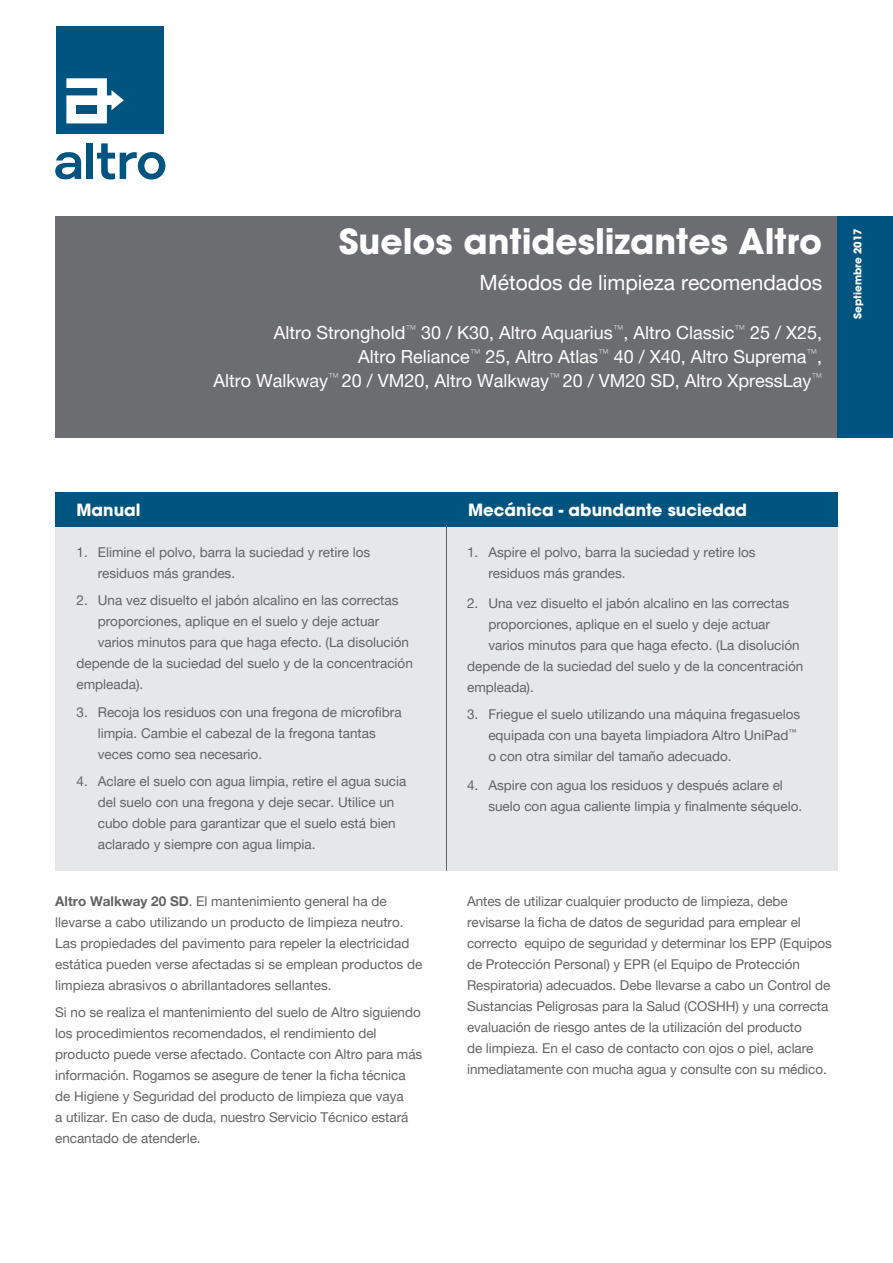
<style>
.page{position:relative;width:893px;height:1263px;background:#fff}
.page>*{position:absolute;margin:0;border:0;box-sizing:border-box;transform-origin:0 0}
.t1{font:700 34.5px "Avant Garde";color:#fff}
.t2{font:21px "Helvetica Neue LT Pro";color:#fff}
.t3{font:18px/24px "Helvetica Neue LT Pro";color:#fff;text-align:right}
.t4{font:700 16.5px "Avant Garde";color:#fff}
.t5{font:13.5px/21px "Helvetica Neue LT Pro";color:#636366}
.t6{font:700 10.5px "Avant Garde";color:#fff}
.s1{font-weight:700}
</style>
<div class="page">
<div style="left:55px;top:521px;width:783px;height:350px;background:#e6e7e9"></div>
<div style="left:55px;top:492px;width:783px;height:34px;background:#005480"></div>
<hr style="left:446px;top:525px;width:1px;height:346px;background:#636366">
<div style="left:55px;top:216px;width:782px;height:221px;background:#6c6d70"></div>
<div style="left:837px;top:216px;width:56px;height:221px;background:#005480"></div>
<div style="left:86px;top:143px;width:7px;height:36px;background:#005480"></div>
<svg style="left:55px;top:152px;width:26px;height:27px"></svg>
<svg style="left:97px;top:143px;width:68px;height:37px"></svg>
<div style="left:56px;top:26px;width:108px;height:108px;background:#005480"></div>
<svg style="left:66px;top:78px;width:58px;height:45px"></svg>
<div style="left:76px;top:105px;width:21px;height:9px;background:#005480"></div>
<h1 class="t1" style="left:339px;top:219px;width:485px">Suelos antideslizantes Altro</h1>
<h2 class="t2" style="left:479px;top:269px;width:344px">Métodos de limpieza recomendados</h2>
<h3 class="t3" style="left:213px;top:320px;width:610px">Altro Stronghold<sup>™</sup> 30 / K30, Altro Aquarius<sup>™</sup>, Altro Classic<sup>™</sup> 25 / X25,<br>Altro Reliance<sup>™</sup> 25, Altro Atlas<sup>™</sup> 40 / X40, Altro Suprema<sup>™</sup>,<br>Altro Walkway<sup>™</sup> 20 / VM20, Altro Walkway<sup>™</sup> 20 / VM20 SD, Altro XpressLay<sup>™</sup></h3>
<p class="t6" style="left:851px;top:319px;width:92px;rotate:-90deg">Septiembre 2017</p>
<p class="t4" style="left:77px;top:499px;width:65px">Manual</p>
<p class="t4" style="left:468px;top:499px;width:281px">Mecánica - abundante suciedad</p>
<p class="t5" style="left:98px;top:541px;width:274px;text-indent:-21px">1. Elimine el polvo, barra la suciedad y retire los residuos más grandes.</p>
<p class="t5" style="left:77px;top:590px;width:324px">2. Una vez disuelto el jabón alcalino en las correctas</p>
<p class="t5" style="left:98px;top:611px;width:283px">proporciones, aplique en el suelo y deje actuar</p>
<p class="t5" style="left:98px;top:632px;width:313px">varios minutos para que haga efecto. (La disolución</p>
<p class="t5" style="left:77px;top:653px;width:338px">depende de la suciedad del suelo y de la concentración</p>
<p class="t5" style="left:77px;top:674px;width:68px">empleada).</p>
<p class="t5" style="left:98px;top:701px;width:305px;text-indent:-21px">3. Recoja los residuos con una fregona de microfibra limpia. Cambie el cabezal de la fregona tantas veces como sea necesario.</p>
<p class="t5" style="left:98px;top:770px;width:310px;text-indent:-21px">4. Aclare el suelo con agua limpia, retire el agua sucia del suelo con una fregona y deje secar. Utilice un cubo doble para garantizar que el suelo está bien aclarado y siempre con agua limpia.</p>
<p class="t5" style="left:55px;top:890px;width:369px"><span class="s1">Altro Walkway 20 SD</span>. El mantenimiento general ha de llevarse a cabo utilizando un producto de limpieza neutro.<br>Las propiedades del pavimento para repeler la electricidad estática pueden verse afectadas si se emplean productos de limpieza abrasivos o abrillantadores sellantes.</p>
<p class="t5" style="left:55px;top:1002px;width:368px">Si no se realiza el mantenimiento del suelo de Altro siguiendo los procedimientos recomendados, el rendimiento del producto puede verse afectado. Contacte con Altro para más información. Rogamos se asegure de tener la ficha técnica de Higiene y Seguridad del producto de limpieza que vaya<br>a utilizar. En caso de duda, nuestro Servicio Técnico estará encantado de atenderle.</p>
<p class="t5" style="left:488px;top:541px;width:269px;text-indent:-21px">1. Aspire el polvo, barra la suciedad y retire los residuos más grandes.</p>
<p class="t5" style="left:467px;top:592px;width:324px">2. Una vez disuelto el jabón alcalino en las correctas</p>
<p class="t5" style="left:488px;top:613px;width:283px">proporciones, aplique en el suelo y deje actuar</p>
<p class="t5" style="left:488px;top:634px;width:313px">varios minutos para que haga efecto. (La disolución</p>
<p class="t5" style="left:467px;top:655px;width:338px">depende de la suciedad del suelo y de la concentración</p>
<p class="t5" style="left:467px;top:676px;width:68px">empleada).</p>
<p class="t5" style="left:488px;top:703px;width:313px;text-indent:-21px">3. Friegue el suelo utilizando una máquina fregasuelos equipada con una bayeta limpiadora Altro UniPad<sup>™ </sup>o con otra similar del tamaño adecuado.</p>
<p class="t5" style="left:488px;top:775px;width:315px;text-indent:-21px">4. Aspire con agua los residuos y después aclare el suelo con agua caliente limpia y finalmente séquelo.</p>
<p class="t5" style="left:467px;top:890px;width:366px">Antes de utilizar cualquier producto de limpieza, debe revisarse la ficha de datos de seguridad para emplear el correcto equipo de seguridad y determinar los EPP (Equipos de Protección Personal) y EPR (el Equipo de Protección Respiratoria) adecuados. Debe llevarse a cabo un Control de Sustancias Peligrosas para la Salud (COSHH) y una correcta evaluación de riesgo antes de la utilización del producto<br>de limpieza. En el caso de contacto con ojos o piel, aclare inmediatamente con mucha agua y consulte con su médico.</p>
</div>
